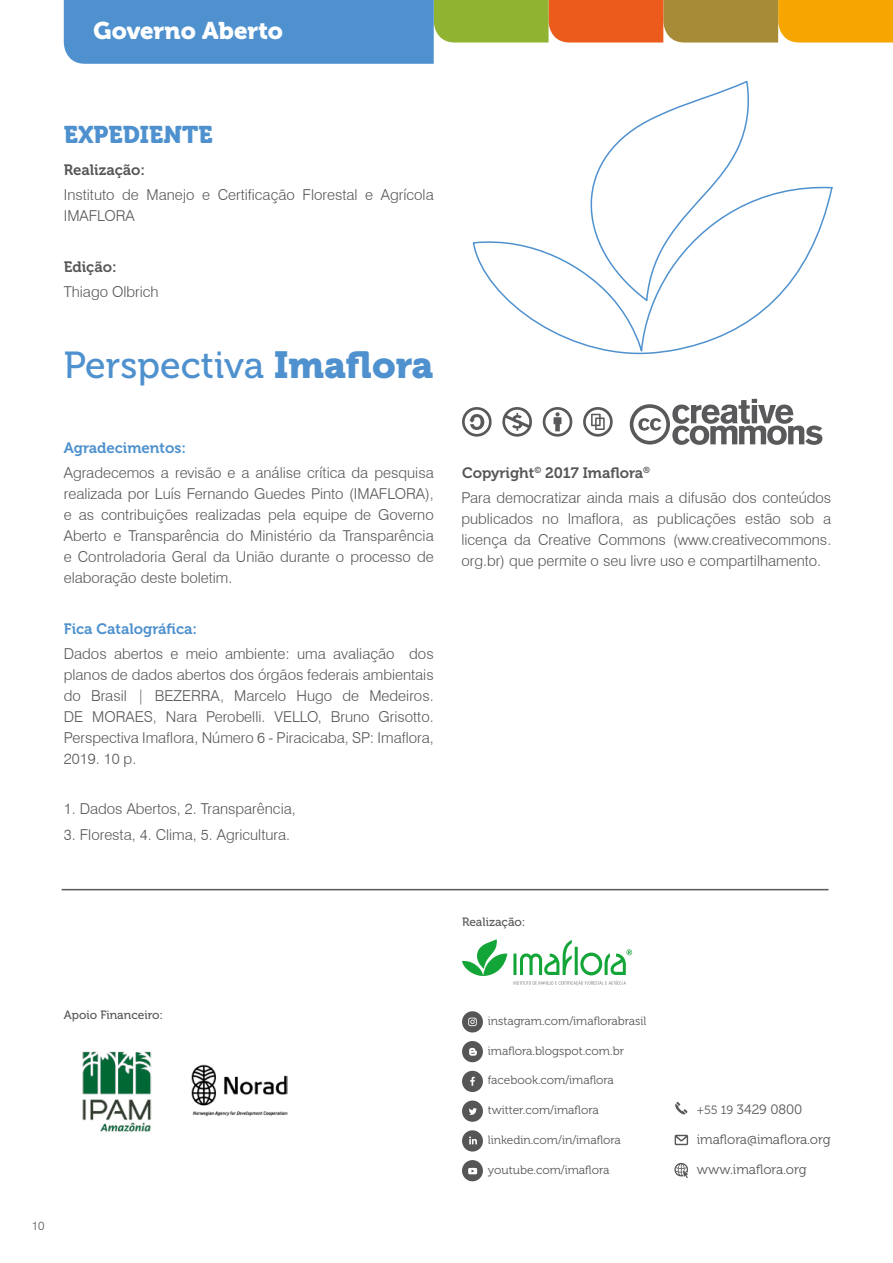
<style>
.page{position:relative;width:893px;height:1263px;background:#fff}
.page>*{position:absolute;margin:0;border:0;box-sizing:border-box;transform-origin:0 0}
.t1{font:37.5px "Museo 500";color:#4e91ce}
.t2{font:24px "Museo 900";color:#fff}
.t3{font:24px "Museo 900";color:#4e91ce}
.t4{font:300 15px/21px "Swiss 721 BT";color:#575756;text-align:justify}
.t5{font:15px "Museo 700";color:#575756}
.t6{font:15px "Museo 700";color:#4e91ce}
.t7{font:13.5px "Museo 300";color:#575756}
.t8{font:12px "Museo 300";color:#575756}
.t9{font:12px "Museo 500";color:#575756}
.t10{font:300 12px "Swiss 721 BT";color:#575756}
.s1{font-family:"Museo 900"}
.s2{font-size:12px}
</style>
<div class="page">
<svg style="left:64px;top:0;width:829px;height:64px"></svg>
<svg style="left:675px;top:1102px;width:12px;height:12px"></svg>
<svg style="left:675px;top:1135px;width:13px;height:10px"></svg>
<svg style="left:674px;top:1162px;width:14px;height:16px"></svg>
<svg style="left:462px;top:1071px;width:21px;height:21px"></svg>
<svg style="left:462px;top:1100px;width:21px;height:22px"></svg>
<svg style="left:462px;top:1130px;width:21px;height:21px"></svg>
<svg style="left:462px;top:1160px;width:21px;height:21px"></svg>
<svg style="left:462px;top:1041px;width:21px;height:21px"></svg>
<svg style="left:462px;top:939px;width:170px;height:47px"></svg>
<svg style="left:472px;top:80px;width:361px;height:275px"></svg>
<hr style="left:62px;top:889px;width:766px;height:1px;background:#575756">
<svg style="left:630px;top:399px;width:192px;height:46px"></svg>
<svg style="left:502px;top:407px;width:30px;height:30px"></svg>
<svg style="left:543px;top:407px;width:29px;height:30px"></svg>
<svg style="left:583px;top:407px;width:30px;height:30px"></svg>
<svg style="left:462px;top:407px;width:30px;height:30px"></svg>
<div style="left:462px;top:1011px;width:21px;height:21px;background:#565656;border-radius:50%"></div>
<svg style="left:468px;top:1017px;width:9px;height:9px"></svg>
<img style="left:192px;top:1065px;width:95px;height:52px">
<img style="left:82px;top:1051px;width:70px;height:81px">
<h2 class="t2" style="left:94px;top:17px;width:191px">Governo Aberto</h2>
<h2 class="t3" style="left:64px;top:121px;width:150px">EXPEDIENTE</h2>
<p class="t5" style="left:64px;top:162px;width:83px">Realização:</p>
<p class="t4" style="left:64px;top:184px;width:371px">Instituto de Manejo e Certificação Florestal e Agrícola<br>IMAFLORA</p>
<p class="t5" style="left:64px;top:258px;width:54px">Edição:</p>
<p class="t4" style="left:64px;top:281px;width:96px">Thiago Olbrich</p>
<h1 class="t1" style="left:64px;top:344px;width:371px">Perspectiva <span class="s1">Imaflora</span></h1>
<p class="t6" style="left:64px;top:439px;width:124px">Agradecimentos:</p>
<p class="t4" style="left:64px;top:462px;width:371px">Agradecemos a revisão e a análise crítica da pesquisa realizada por Luís Fernando Guedes Pinto (IMAFLORA), e as contribuições realizadas pela equipe de Governo Aberto e Transparência do Ministério da Transparência e Controladoria Geral da União durante o processo de elaboração deste boletim.</p>
<p class="t6" style="left:64px;top:620px;width:135px">Fica Catalográfica:</p>
<p class="t4" style="left:64px;top:643px;width:371px">Dados abertos e meio ambiente: uma avaliação dos planos de dados abertos dos órgãos federais ambientais do Brasil | BEZERRA, Marcelo Hugo de Medeiros.<br>DE MORAES, Nara Perobelli. VELLO, Bruno Grisotto.<br>Perspectiva Imaflora, Número 6 - Piracicaba, SP: Imaflora, 2019. 10 p.</p>
<p class="t4" style="left:64px;top:798px;width:233px">1. Dados Abertos, 2. Transparência,</p>
<p class="t4" style="left:64px;top:823px;width:228px">3. Floresta, 4. Clima, 5. Agricultura.</p>
<p class="t5" style="left:462px;top:465px;width:190px">Copyright<sup>©</sup> 2017 Imaflora<sup>®</sup></p>
<p class="t4" style="left:461px;top:487px;width:371px">Para democratizar ainda mais a difusão dos conteúdos publicados no Imaflora, as publicações estão sob a licença da Creative Commons (www.creativecommons. org.br) que permite o seu livre uso e compartilhamento.</p>
<p class="t9" style="left:462px;top:915px;width:65px">Realização:</p>
<p class="t9" style="left:64px;top:1008px;width:101px">Apoio Financeiro:</p>
<p class="t10" style="left:32px;top:1218px;width:14px">10</p>
<p class="t8" style="left:488px;top:1014px;width:160px">instagram.com/imaflorabrasil</p>
<p class="t8" style="left:488px;top:1044px;width:138px">imaflora.blogspot.com.br</p>
<p class="t8" style="left:488px;top:1074px;width:128px">facebook.com/imaflora</p>
<p class="t8" style="left:488px;top:1103px;width:112px">twitter.com/imaflora</p>
<p class="t8" style="left:488px;top:1133px;width:135px">linkedin.com/in/imaflora</p>
<p class="t8" style="left:488px;top:1163px;width:123px">youtube.com/imaflora</p>
<p class="t7" style="left:697px;top:1102px;width:107px"><span class="s2">+55 19</span> 3429 0800</p>
<p class="t7" style="left:697px;top:1132px;width:135px">imaflora@imaflora.org</p>
<p class="t7" style="left:697px;top:1162px;width:111px">www.imaflora.org</p>
</div>
